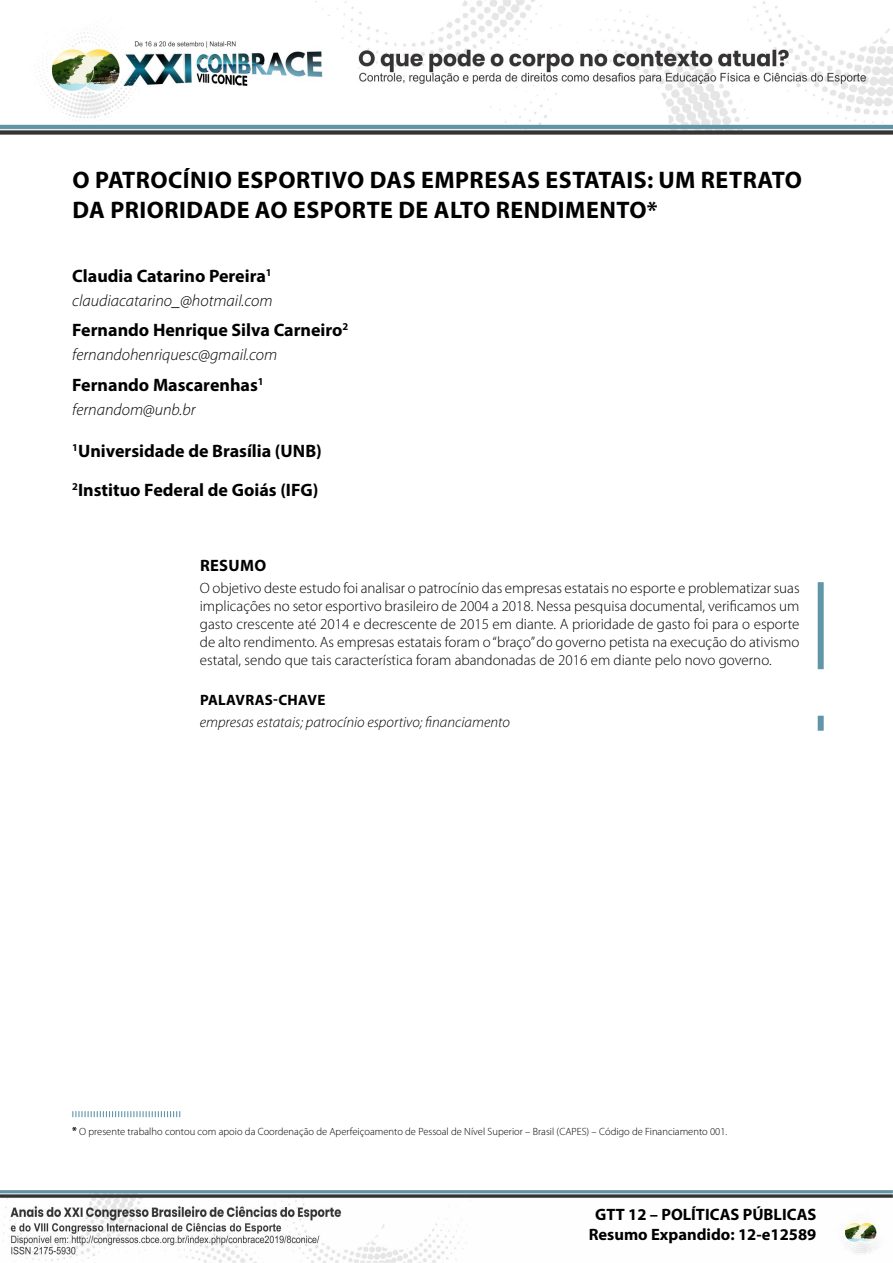
<style>
.page{position:relative;width:893px;height:1263px;background:#fff}
.page>*{position:absolute;margin:0;border:0;box-sizing:border-box;transform-origin:0 0}
.TITULO{font:700 24px/30px "Myriad Pro";letter-spacing:.02em;color:#000}
.AUTORES{font:700 18px "Myriad Pro";color:#000}
.AFILIAÇÃO{font:700 18px "Myriad Pro";color:#000}
.E-MAIL{font:italic 300 16.5px "Myriad Pro";color:#000}
.ABSTRACT_1{font:700 16.5px/19.8px "Myriad Pro";color:#000;text-align:center}
.ABSTRACT_2{font:300 15px/18px "Myriad Pro";color:#000;text-align:justify}
.KEYWORDS_2{font:italic 300 15px "Myriad Pro";color:#000}
.KEYWORDS_1{font:700 15px "Myriad Pro";letter-spacing:.02em;color:#000}
.LEG__RODAPE{font:300 10.5px "Myriad Pro";color:#000}
.s1{font-weight:700}
</style>
<div class="page">
<img style="left:0;top:0;width:893px;height:134px">
<img style="left:0;top:1190px;width:893px;height:73px">
<div style="left:818px;top:582px;width:6px;height:87px;background:#6196a8"></div>
<div style="left:818px;top:716px;width:6px;height:15px;background:#6196a8"></div>
<svg style="left:72px;top:1111px;width:108px;height:6px"></svg>
<p class="TITULO" style="left:73px;top:164px;width:731px">O PATROCÍNIO ESPORTIVO DAS EMPRESAS ESTATAIS: UM RETRATO<br>DA PRIORIDADE AO ESPORTE DE ALTO RENDIMENTO*<sup>1</sup></p>
<p class="AUTORES" style="left:72px;top:264px;width:201px">Claudia Catarino Pereira<sup>1</sup></p>
<p class="E-MAIL" style="left:72px;top:291px;width:202px">claudiacatarino_@hotmail.com</p>
<p class="AUTORES" style="left:72px;top:319px;width:278px">Fernando Henrique Silva Carneiro<sup>2</sup></p>
<p class="E-MAIL" style="left:72px;top:345px;width:206px">fernandohenriquesc@gmail.com</p>
<p class="AUTORES" style="left:72px;top:373px;width:193px">Fernando Mascarenhas<sup>1</sup></p>
<p class="E-MAIL" style="left:72px;top:399px;width:125px">fernandom@unb.br</p>
<p class="AFILIAÇÃO" style="left:72px;top:440px;width:251px"><sup>1</sup>Universidade de Brasília (UNB)</p>
<p class="AFILIAÇÃO" style="left:72px;top:478px;width:248px"><sup>2</sup>Instituo Federal de Goiás (IFG)</p>
<p class="ABSTRACT_1" style="left:200px;top:555px;width:68px">RESUMO</p>
<p class="ABSTRACT_2" style="left:200px;top:579px;width:601px">O objetivo deste estudo foi analisar o patrocínio das empresas estatais no esporte e problematizar suas implicações no setor esportivo brasileiro de 2004 a 2018. Nessa pesquisa documental, verificamos um gasto crescente até 2014 e decrescente de 2015 em diante. A prioridade de gasto foi para o esporte de alto rendimento. As empresas estatais foram o “braço” do governo petista na execução do ativismo estatal, sendo que tais característica foram abandonadas de 2016 em diante pelo novo governo.</p>
<p class="KEYWORDS_1" style="left:200px;top:690px;width:127px">PALAVRAS-CHAVE</p>
<p class="KEYWORDS_2" style="left:200px;top:713px;width:312px">empresas estatais; patrocínio esportivo; financiamento</p>
<p class="LEG__RODAPE" style="left:72px;top:1125px;width:656px"><span class="s1">*</span> O presente trabalho contou com apoio da Coordenação de Aperfeiçoamento de Pessoal de Nível Superior – Brasil (CAPES) – Código de Financiamento 001.</p>
<p class="ABSTRACT_1" style="left:589px;top:1204px;width:229px">GTT 12 – POLÍTICAS PÚBLICAS<br>Resumo Expandido: 12-e12589</p>
</div>
